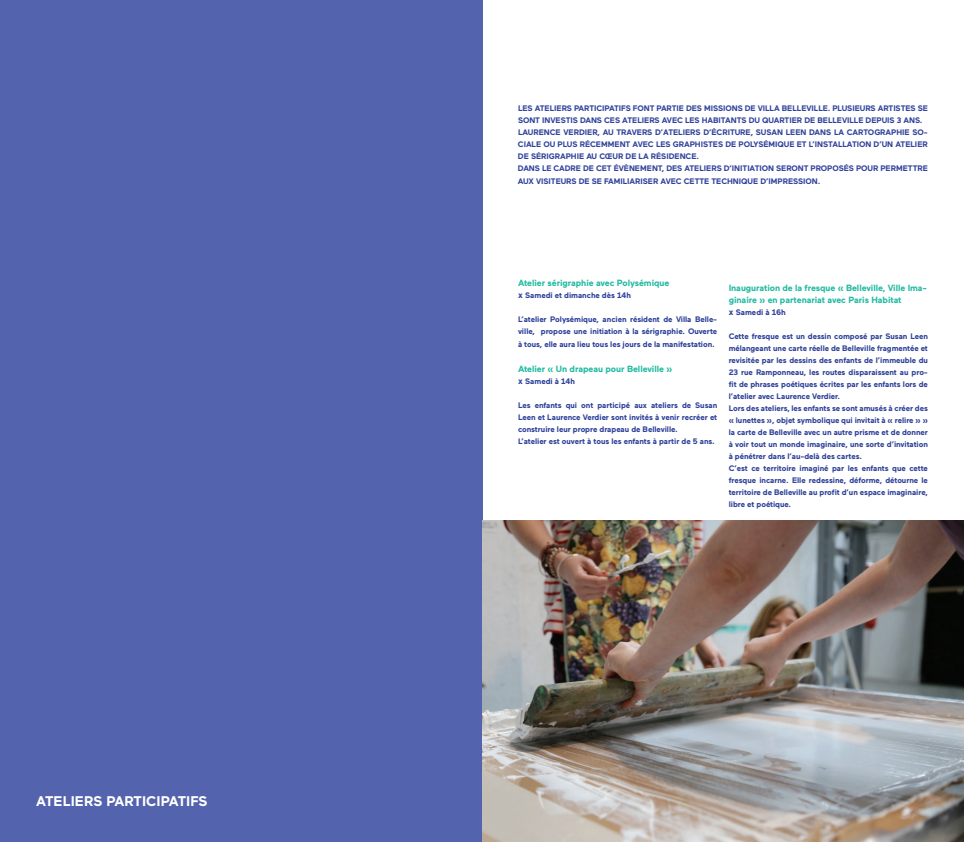
<style>
.page{position:relative;width:964px;height:842px;background:#fff}
.page>*{position:absolute;margin:0;border:0;box-sizing:border-box;transform-origin:0 0}
.t1{font:700 14px "Maax";color:#fff}
.t2{font:700 9px/12px "Maax";letter-spacing:-.01em;color:#24bba2}
.t3{font:700 8px/12px "Maax";letter-spacing:-.01em;color:#30439b}
.s1{font-size:9px;color:#31449c}
</style>
<div class="page">
<div style="left:0;top:0;width:482px;height:842px;background:#5463ad"></div>
<img style="left:482px;top:521px;width:482px;height:321px">
<h1 class="t1" style="left:36px;top:793px;width:173px">ATELIERS PARTICIPATIFS</h1>
<p class="t3" style="left:518px;top:102px;width:23px">Les ateliers</p>
<p class="t3" style="left:574px;top:102px;width:6px">participatifs</p>
<p class="t3" style="left:633px;top:102px;width:7px">font</p>
<p class="t3" style="left:656px;top:102px;width:6px">partie</p>
<p class="t3" style="left:686px;top:102px;width:7px">des</p>
<p class="t3" style="left:704px;top:102px;width:6px">missions</p>
<p class="t3" style="left:745px;top:102px;width:24px">de Villa</p>
<p class="t3" style="left:782px;top:102px;width:11px">Belleville</p>
<p class="t3" style="left:828px;top:102px;width:16px">. Plusieurs</p>
<p class="t3" style="left:878px;top:102px;width:6px">artistes</p>
<p class="t3" style="left:918px;top:102px;width:6px">se</p>
<p class="t3" style="left:518px;top:114px;width:7px">sont</p>
<p class="t3" style="left:542px;top:114px;width:6px">investis</p>
<p class="t3" style="left:580px;top:114px;width:7px">dans</p>
<p class="t3" style="left:604px;top:114px;width:7px">ces</p>
<p class="t3" style="left:622px;top:114px;width:6px">ateliers</p>
<p class="t3" style="left:662px;top:114px;width:7px">avec</p>
<p class="t3" style="left:685px;top:114px;width:6px">les</p>
<p class="t3" style="left:702px;top:114px;width:6px">habitants</p>
<p class="t3" style="left:749px;top:114px;width:20px">du quartier</p>
<p class="t3" style="left:804px;top:114px;width:24px">de Belleville</p>
<p class="t3" style="left:865px;top:114px;width:6px">depuis</p>
<p class="t3" style="left:897px;top:114px;width:14px">3 ans</p>
<p class="t3" style="left:920px;top:114px;width:4px">.</p>
<p class="t3" style="left:518px;top:126px;width:11px">Laurence</p>
<p class="t3" style="left:563px;top:126px;width:11px">Verdier</p>
<p class="t3" style="left:598px;top:126px;width:25px">, au travers</p>
<p class="t3" style="left:655px;top:126px;width:14px">d’ateliers</p>
<p class="t3" style="left:703px;top:126px;width:14px">d’écriture</p>
<p class="t3" style="left:751px;top:126px;width:17px">, Susan</p>
<p class="t3" style="left:786px;top:126px;width:11px">Leen</p>
<p class="t3" style="left:809px;top:126px;width:7px">dans</p>
<p class="t3" style="left:834px;top:126px;width:20px">la cartographie</p>
<p class="t3" style="left:912px;top:126px;width:17px">so -</p>
<p class="t3" style="left:518px;top:138px;width:6px">ciale</p>
<p class="t3" style="left:543px;top:138px;width:20px">ou plus</p>
<p class="t3" style="left:580px;top:138px;width:7px">récemment</p>
<p class="t3" style="left:632px;top:138px;width:7px">avec</p>
<p class="t3" style="left:656px;top:138px;width:6px">les</p>
<p class="t3" style="left:673px;top:138px;width:6px">graphistes</p>
<p class="t3" style="left:725px;top:138px;width:25px">de Polysémique</p>
<p class="t3" style="left:797px;top:138px;width:24px">et l’installation</p>
<p class="t3" style="left:873px;top:138px;width:28px">d’un atelier</p>
<p class="t3" style="left:518px;top:150px;width:19px">de sérigraphie</p>
<p class="t3" style="left:586px;top:150px;width:71px">aucœurdelarésidence</p>
<p class="t3" style="left:696px;top:150px;width:4px">.</p>
<p class="t3" style="left:518px;top:162px;width:12px">Dans</p>
<p class="t3" style="left:542px;top:162px;width:18px">le cadre</p>
<p class="t3" style="left:583px;top:162px;width:19px">de cet</p>
<p class="t3" style="left:614px;top:162px;width:7px">évènement</p>
<p class="t3" style="left:662px;top:162px;width:11px">, des</p>
<p class="t3" style="left:684px;top:162px;width:6px">ateliers</p>
<p class="t3" style="left:724px;top:162px;width:14px">d’initiation</p>
<p class="t3" style="left:776px;top:162px;width:7px">seront</p>
<p class="t3" style="left:810px;top:162px;width:7px">proposés</p>
<p class="t3" style="left:856px;top:162px;width:7px">pour</p>
<p class="t3" style="left:880px;top:162px;width:7px">permettre</p>
<p class="t3" style="left:518px;top:175px;width:7px">aux</p>
<p class="t3" style="left:536px;top:175px;width:6px">visiteurs</p>
<p class="t3" style="left:579px;top:175px;width:31px">desefamiliariser</p>
<p class="t3" style="left:660px;top:175px;width:7px">avec</p>
<p class="t3" style="left:684px;top:175px;width:6px">cette</p>
<p class="t3" style="left:711px;top:175px;width:7px">technique</p>
<p class="t3" style="left:760px;top:175px;width:14px">d’impression</p>
<p class="t3" style="left:818px;top:175px;width:4px">.</p>
<p class="t2" style="left:518px;top:277px;width:153px">Atelier sérigraphie avec Polysémique</p>
<p class="t3" style="left:518px;top:290px;width:114px"><span class="s1">x</span> Samedi et dimanche dès 14h</p>
<p class="t3" style="left:518px;top:314px;width:201px">L’atelier Polysémique, ancien résident de Villa Belle&shy;ville, propose une initiation à la sérigraphie. Ouverte</p>
<p class="t3" style="left:518px;top:339px;width:198px">à tous, elle aura lieu tous les jours de la manifestation.</p>
<p class="t2" style="left:518px;top:363px;width:156px">Atelier « Un drapeau pour Belleville »</p>
<p class="t3" style="left:518px;top:376px;width:59px"><span class="s1">x</span> Samedi à 14h</p>
<p class="t3" style="left:518px;top:400px;width:201px">Les enfants qui ont participé aux ateliers de Susan Leen et Laurence Verdier sont invités à venir recréer et construire leur propre drapeau de Belleville.<br>L’atelier est ouvert à tous les enfants à partir de 5 ans.</p>
<p class="t2" style="left:729px;top:282px;width:200px">Inauguration de la fresque « Belleville, Ville Ima&shy;ginaire » en partenariat avec Paris Habitat</p>
<p class="t3" style="left:729px;top:306px;width:59px"><span class="s1">x</span> Samedi à 16h</p>
<p class="t3" style="left:729px;top:330px;width:201px">Cette fresque est un dessin composé par Susan Leen mélangeant une carte réelle de Belleville fragmentée et revisitée par les dessins des enfants de l’immeuble du 23 rue Ramponneau, les routes disparaissent au pro&shy;fit de phrases poétiques écrites par les enfants lors de l’atelier avec Laurence Verdier.<br>Lors des ateliers, les enfants se sont amusés à créer des « lunettes », objet symbolique qui invitait à « relire » » la carte de Belleville avec un autre prisme et de donner à voir tout un monde imaginaire, une sorte d’invitation à pénétrer dans l’au-delà des cartes.<br>C’est ce territoire imaginé par les enfants que cette fresque incarne. Elle redessine, déforme, détourne le territoire de Belleville au profit d’un espace imaginaire, libre et poétique.</p>
</div>
